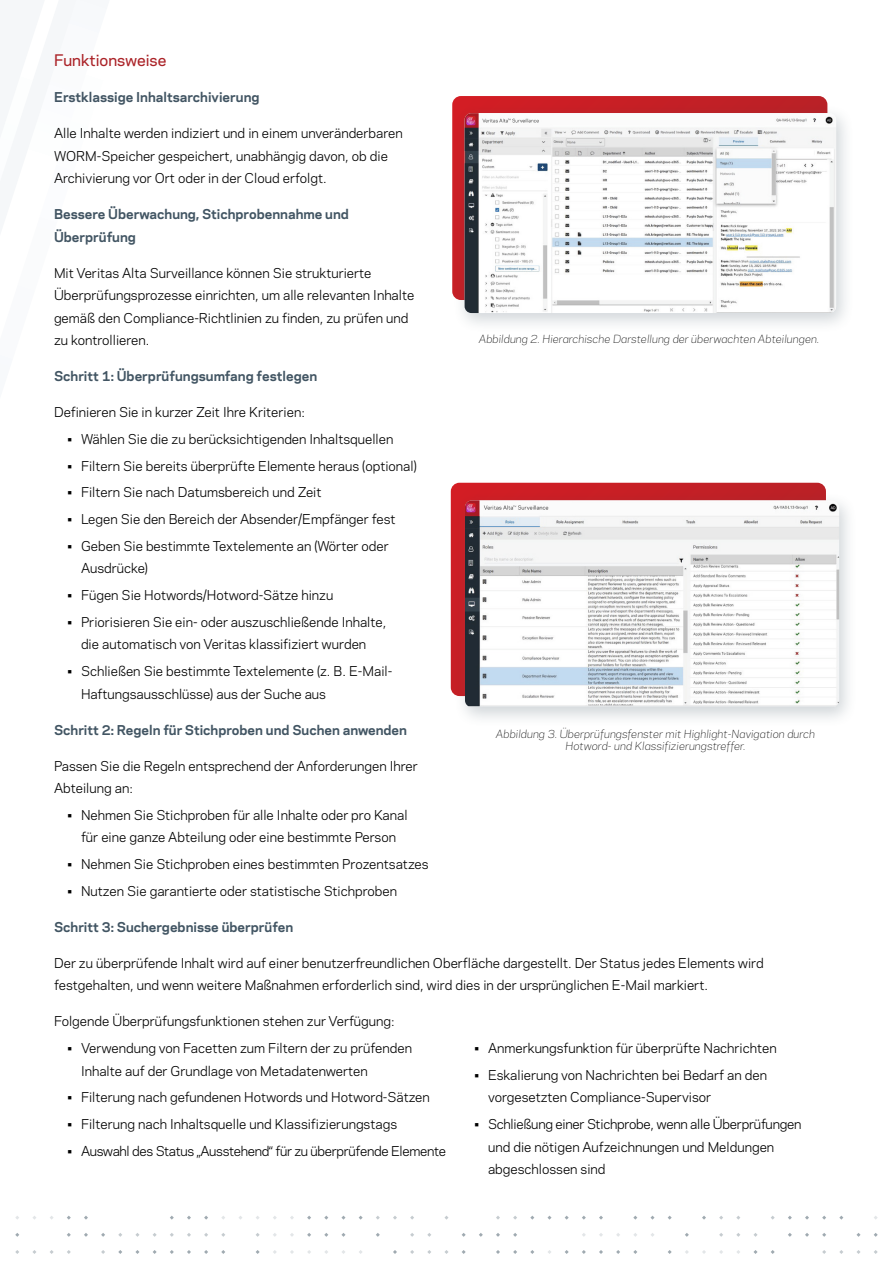
<style>
.page{position:relative;width:893px;height:1263px;background:#fff}
.page>*{position:absolute;margin:0;border:0;box-sizing:border-box;transform-origin:0 0}
.t1{font:500 15px "Polaris";color:#ab2328}
.t2{font:12.75px/22.5px "Polaris";color:#000}
.t3{font:700 12.75px/22.5px "Polaris";color:#425563}
.t4{font:12.75px "Polaris";letter-spacing:-.025em;color:#000}
.t5{font:italic 300 10.5px/12.6px "Polaris";color:#000;text-align:center}
</style>
<div class="page">
<svg style="left:771px;top:1250px;width:4px;height:4px"></svg>
<svg style="left:753px;top:1250px;width:4px;height:4px"></svg>
<svg style="left:719px;top:1233px;width:4px;height:4px"></svg>
<svg style="left:702px;top:1216px;width:4px;height:4px"></svg>
<svg style="left:702px;top:1250px;width:4px;height:4px"></svg>
<svg style="left:685px;top:1233px;width:4px;height:4px"></svg>
<svg style="left:685px;top:1250px;width:4px;height:4px"></svg>
<svg style="left:668px;top:1215px;width:4px;height:5px"></svg>
<svg style="left:668px;top:1250px;width:4px;height:4px"></svg>
<svg style="left:650px;top:1215px;width:4px;height:5px"></svg>
<svg style="left:633px;top:1215px;width:4px;height:5px"></svg>
<svg style="left:633px;top:1250px;width:4px;height:4px"></svg>
<svg style="left:616px;top:1250px;width:4px;height:4px"></svg>
<svg style="left:599px;top:1216px;width:4px;height:4px"></svg>
<svg style="left:599px;top:1250px;width:4px;height:4px"></svg>
<svg style="left:582px;top:1215px;width:4px;height:5px"></svg>
<svg style="left:582px;top:1250px;width:4px;height:4px"></svg>
<svg style="left:565px;top:1215px;width:4px;height:5px"></svg>
<svg style="left:565px;top:1250px;width:4px;height:4px"></svg>
<svg style="left:547px;top:1215px;width:4px;height:5px"></svg>
<svg style="left:530px;top:1215px;width:4px;height:5px"></svg>
<svg style="left:530px;top:1250px;width:4px;height:4px"></svg>
<svg style="left:513px;top:1233px;width:4px;height:4px"></svg>
<svg style="left:513px;top:1250px;width:4px;height:4px"></svg>
<svg style="left:496px;top:1216px;width:4px;height:4px"></svg>
<svg style="left:496px;top:1233px;width:4px;height:4px"></svg>
<svg style="left:496px;top:1250px;width:4px;height:4px"></svg>
<svg style="left:479px;top:1233px;width:4px;height:4px"></svg>
<svg style="left:462px;top:1233px;width:4px;height:4px"></svg>
<svg style="left:462px;top:1250px;width:4px;height:4px"></svg>
<svg style="left:427px;top:1250px;width:4px;height:4px"></svg>
<svg style="left:410px;top:1233px;width:4px;height:4px"></svg>
<svg style="left:410px;top:1250px;width:4px;height:4px"></svg>
<svg style="left:393px;top:1216px;width:4px;height:4px"></svg>
<svg style="left:393px;top:1250px;width:4px;height:4px"></svg>
<svg style="left:376px;top:1233px;width:4px;height:4px"></svg>
<svg style="left:359px;top:1215px;width:4px;height:5px"></svg>
<svg style="left:341px;top:1215px;width:4px;height:5px"></svg>
<svg style="left:324px;top:1215px;width:4px;height:5px"></svg>
<svg style="left:324px;top:1233px;width:4px;height:4px"></svg>
<svg style="left:307px;top:1215px;width:4px;height:5px"></svg>
<svg style="left:307px;top:1233px;width:4px;height:4px"></svg>
<svg style="left:290px;top:1250px;width:4px;height:4px"></svg>
<svg style="left:256px;top:1250px;width:4px;height:4px"></svg>
<svg style="left:221px;top:1250px;width:4px;height:4px"></svg>
<svg style="left:204px;top:1215px;width:4px;height:5px"></svg>
<svg style="left:204px;top:1233px;width:4px;height:4px"></svg>
<svg style="left:204px;top:1250px;width:4px;height:4px"></svg>
<svg style="left:187px;top:1216px;width:4px;height:4px"></svg>
<svg style="left:187px;top:1233px;width:4px;height:4px"></svg>
<svg style="left:187px;top:1250px;width:4px;height:4px"></svg>
<svg style="left:170px;top:1215px;width:4px;height:5px"></svg>
<svg style="left:170px;top:1233px;width:4px;height:4px"></svg>
<svg style="left:170px;top:1250px;width:4px;height:4px"></svg>
<svg style="left:153px;top:1250px;width:4px;height:4px"></svg>
<svg style="left:135px;top:1250px;width:4px;height:4px"></svg>
<svg style="left:118px;top:1250px;width:4px;height:4px"></svg>
<svg style="left:101px;top:1233px;width:4px;height:4px"></svg>
<svg style="left:101px;top:1250px;width:4px;height:4px"></svg>
<svg style="left:84px;top:1216px;width:4px;height:4px"></svg>
<svg style="left:84px;top:1233px;width:4px;height:4px"></svg>
<svg style="left:67px;top:1215px;width:4px;height:5px"></svg>
<svg style="left:67px;top:1233px;width:4px;height:4px"></svg>
<svg style="left:67px;top:1250px;width:4px;height:4px"></svg>
<svg style="left:50px;top:1250px;width:4px;height:4px"></svg>
<svg style="left:15px;top:1233px;width:4px;height:4px"></svg>
<svg style="left:15px;top:1250px;width:4px;height:4px"></svg>
<svg style="left:874px;top:1233px;width:4px;height:4px"></svg>
<svg style="left:874px;top:1250px;width:4px;height:4px"></svg>
<svg style="left:839px;top:1215px;width:4px;height:5px"></svg>
<svg style="left:839px;top:1250px;width:4px;height:4px"></svg>
<svg style="left:822px;top:1215px;width:4px;height:5px"></svg>
<svg style="left:822px;top:1233px;width:4px;height:4px"></svg>
<svg style="left:822px;top:1250px;width:4px;height:4px"></svg>
<svg style="left:805px;top:1216px;width:4px;height:4px"></svg>
<svg style="left:805px;top:1233px;width:4px;height:4px"></svg>
<svg style="left:788px;top:1215px;width:4px;height:5px"></svg>
<svg style="left:788px;top:1233px;width:4px;height:4px"></svg>
<svg style="left:452px;top:96px;width:375px;height:199px;background:#c8252b"></svg>
<div style="left:453px;top:104px;width:401px;height:230px;background:#425563;opacity:.25"></div>
<img style="left:465px;top:113px;width:371px;height:200px">
<svg style="left:451px;top:483px;width:375px;height:210px;background:#c82027"></svg>
<div style="left:453px;top:491px;width:404px;height:236px;background:#425563;opacity:.25"></div>
<img style="left:465px;top:500px;width:374px;height:206px">
<p class="t1" style="left:54px;top:49px;width:114px">Funktionsweise</p>
<p class="t3" style="left:54px;top:85px;width:207px">Erstklassige Inhaltsarchivierung</p>
<p class="t2" style="left:54px;top:121px;width:350px">Alle Inhalte werden indiziert und in einem unveränderbaren<br>WORM-Speicher gespeichert, unabhängig davon, ob die<br>Archivierung vor Ort oder in der Cloud erfolgt.</p>
<p class="t3" style="left:54px;top:202px;width:296px">Bessere Überwachung, Stichprobennahme und<br>Überprüfung</p>
<p class="t2" style="left:54px;top:261px;width:362px">Mit Veritas Alta Surveillance können Sie strukturierte Überprüfungsprozesse einrichten, um alle relevanten Inhalte gemäß den Compliance-Richtlinien zu finden, zu prüfen und zu kontrollieren.</p>
<p class="t3" style="left:54px;top:364px;width:265px">Schritt 1: Überprüfungsumfang festlegen</p>
<p class="t2" style="left:54px;top:400px;width:252px">Definieren Sie in kurzer Zeit Ihre Kriterien:</p>
<p class="t2" style="left:68px;top:427px;width:327px">• Wählen Sie die zu berücksichtigenden Inhaltsquellen</p>
<p class="t2" style="left:68px;top:454px;width:351px">• Filtern Sie bereits überprüfte Elemente heraus (optional)</p>
<p class="t2" style="left:68px;top:480px;width:256px">• Filtern Sie nach Datumsbereich und Zeit</p>
<p class="t2" style="left:68px;top:507px;width:330px">• Legen Sie den Bereich der Absender/Empfänger fest</p>
<p class="t2" style="left:81px;top:534px;width:309px;text-indent:-14px">• Geben Sie bestimmte Textelemente an (Wörter oder<br>Ausdrücke)</p>
<p class="t2" style="left:68px;top:583px;width:267px">• Fügen Sie Hotwords/Hotword-Sätze hinzu</p>
<p class="t2" style="left:68px;top:610px;width:320px;text-align:center">• Priorisieren Sie ein- oder auszuschließende Inhalte, die automatisch von Veritas klassifiziert wurden</p>
<p class="t2" style="left:81px;top:659px;width:313px;text-indent:-14px">• Schließen Sie bestimmte Textelemente (z. B. E-Mail-<br>Haftungsausschlüsse) aus der Suche aus</p>
<p class="t3" style="left:54px;top:718px;width:355px">Schritt 2: Regeln für Stichproben und Suchen anwenden</p>
<p class="t2" style="left:54px;top:754px;width:365px">Passen Sie die Regeln entsprechend der Anforderungen Ihrer<br>Abteilung an:</p>
<p class="t2" style="left:68px;top:803px;width:342px;text-align:center">• Nehmen Sie Stichproben für alle Inhalte oder pro Kanal für eine ganze Abteilung oder eine bestimmte Person</p>
<p class="t2" style="left:68px;top:852px;width:363px">• Nehmen Sie Stichproben eines bestimmten Prozentsatzes</p>
<p class="t2" style="left:68px;top:879px;width:331px">• Nutzen Sie garantierte oder statistische Stichproben</p>
<p class="t3" style="left:54px;top:915px;width:241px">Schritt 3: Suchergebnisse überprüfen</p>
<p class="t2" style="left:54px;top:951px;width:711px">Der zu überprüfende Inhalt wird auf einer benutzerfreundlichen Oberfläche dargestellt. Der Status jedes Elements wird festgehalten, und wenn weitere Maßnahmen erforderlich sind, wird dies in der ursprünglichen E-Mail markiert.</p>
<p class="t2" style="left:54px;top:1010px;width:342px">Folgende Überprüfungsfunktionen stehen zur Verfügung:</p>
<p class="t2" style="left:81px;top:1036px;width:332px;text-indent:-14px">• Verwendung von Facetten zum Filtern der zu prüfenden<br>Inhalte auf der Grundlage von Metadatenwerten</p>
<p class="t2" style="left:68px;top:1086px;width:364px">• Filterung nach gefundenen Hotwords und Hotword-Sätzen</p>
<p class="t2" style="left:68px;top:1112px;width:331px">• Filterung nach Inhaltsquelle und Klassifizierungstags</p>
<p class="t4" style="left:68px;top:1141px;width:380px">• Auswahl des Status „Ausstehend“ für zu überprüfende Elemente</p>
<p class="t5" style="left:479px;top:332px;width:342px">Abbildung 2. Hierarchische Darstellung der überwachten Abteilungen.</p>
<p class="t5" style="left:496px;top:727px;width:321px">Abbildung 3. Überprüfungsfenster mit Highlight-Navigation durch<br>Hotword- und Klassifizierungstreffer.</p>
<p class="t2" style="left:474px;top:1036px;width:304px">• Anmerkungsfunktion für überprüfte Nachrichten</p>
<p class="t2" style="left:488px;top:1063px;width:281px;text-indent:-14px">• Eskalierung von Nachrichten bei Bedarf an den vorgesetzten Compliance-Supervisor</p>
<p class="t2" style="left:488px;top:1112px;width:315px;text-indent:-14px">• Schließung einer Stichprobe, wenn alle Überprüfungen und die nötigen Aufzeichnungen und Meldungen abgeschlossen sind</p>
</div>
